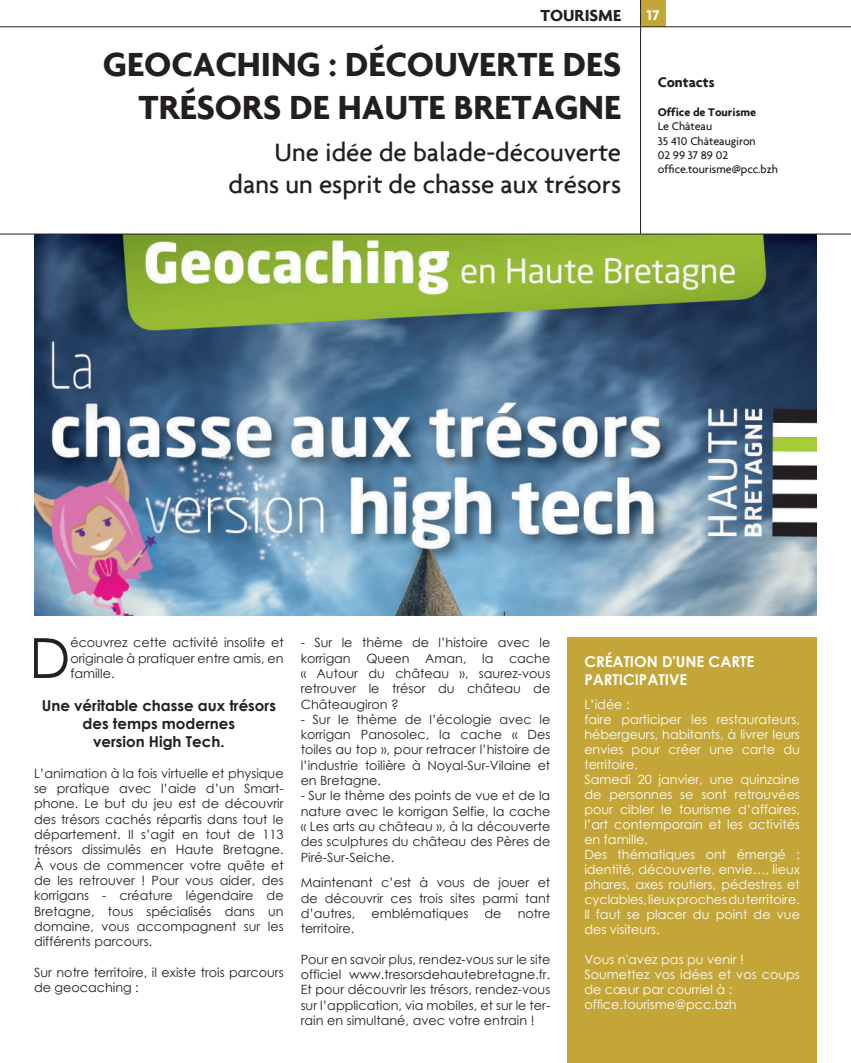
<style>
.page{position:relative;width:851px;height:1063px;background:#fff}
.page>*{position:absolute;margin:0;border:0;box-sizing:border-box;transform-origin:0 0}
.t1{font:55.35px "Century Gothic";color:#231f20}
.t2{font:700 36px/43.2px "Agenda";color:#231f20;text-align:right}
.t3{font:500 27px/32.4px "Agenda";color:#231f20;text-align:right}
.t4{font:700 17.25px "Agenda";color:#231f20}
.t5{font:700 15px/18px "Century Gothic";color:#231f20;text-align:center}
.t6{font:700 15px/18px "Century Gothic";color:#fff}
.t7{font:700 15px "Agenda";color:#231f20}
.t8{font:700 15px "Agenda";color:#fff}
.t9{font:12.75px/15.3px "Century Gothic";color:#231f20;text-align:justify}
.t10{font:12.75px/15px "Century Gothic";color:#fff}
.t11{font:500 12px/14.4px "Agenda";color:#231f20}
.t12{font:700 12px "Agenda";color:#231f20}
</style>
<div class="page">
<div style="left:640px;top:0;width:25px;height:27px;background:#c4a537"></div>
<hr style="left:0;top:27px;width:850px;height:1px;background:#231f20">
<hr style="left:640px;top:0;width:1px;height:234px;background:#231f20">
<img style="left:34px;top:235px;width:782px;height:381px">
<div style="left:567px;top:638px;width:249px;height:425px;background:#c4a537"></div>
<hr style="left:0;top:234px;width:850px;height:1px;background:#231f20">
<h3 class="t4" style="left:540px;top:4px;width:82px">TOURISME</h3>
<p class="t8" style="left:646px;top:6px;width:14px">17</p>
<h2 class="t2" style="left:103px;top:42px;width:520px">GEOCACHING : DÉCOUVERTE DES<br>TRÉSORS DE HAUTE BRETAGNE</h2>
<h3 class="t3" style="left:228px;top:135px;width:394px">Une idée de balade-découverte dans un esprit de chasse aux trésors</h3>
<p class="t7" style="left:657px;top:73px;width:58px">Contacts</p>
<p class="t12" style="left:657px;top:105px;width:100px">Office de Tourisme</p>
<p class="t11" style="left:657px;top:119px;width:122px">Le Château<br>35 410 Châteaugiron<br>02 99 37 89 02 office.tourisme@pcc.bzh</p>
<h1 class="t1" style="left:29px;top:619px;width:43px">D</h1>
<p class="t9" style="left:70px;top:635px;width:215px">écouvrez cette activité insolite et originale à pratiquer entre amis, en famille.</p>
<p class="t5" style="left:42px;top:696px;width:235px">Une véritable chasse aux trésors des temps modernes<br>version High Tech.</p>
<p class="t9" style="left:34px;top:765px;width:251px">L’animation à la fois virtuelle et physique se pratique avec l’aide d’un Smart&shy;phone. Le but du jeu est de découvrir des trésors cachés répartis dans tout le département. Il s’agit en tout de 113 trésors dissimulés en Haute Bretagne.<br>À vous de commencer votre quête et de les retrouver ! Pour vous aider, des korrigans - créature légendaire de Bretagne, tous spécialisés dans un domaine, vous accompagnent sur les différents parcours.</p>
<p class="t9" style="left:34px;top:964px;width:251px">Sur notre territoire, il existe trois parcours de geocaching :</p>
<p class="t9" style="left:300px;top:635px;width:251px">- Sur le thème de l’histoire avec le korrigan Queen Aman, la cache « Autour du château », saurez-vous retrouver le trésor du château de Châteaugiron ?</p>
<p class="t9" style="left:300px;top:711px;width:251px">- Sur le thème de l’écologie avec le korrigan Panosolec, la cache « Des toiles au top », pour retracer l’histoire de l’industrie toilière à Noyal-Sur-Vilaine et en Bretagne.</p>
<p class="t9" style="left:300px;top:788px;width:251px">- Sur le thème des points de vue et de la nature avec le korrigan Selfie, la cache « Les arts au château », à la découverte des sculptures du château des Pères de Piré-Sur-Seiche.</p>
<p class="t9" style="left:300px;top:875px;width:251px">Maintenant c’est à vous de jouer et de découvrir ces trois sites parmi tant d’autres,</p>
<p class="t9" style="left:371px;top:906px;width:99px">emblématiques</p>
<p class="t9" style="left:484px;top:906px;width:19px">de</p>
<p class="t9" style="left:517px;top:906px;width:34px">notre</p>
<p class="t9" style="left:300px;top:921px;width:55px">territoire.</p>
<p class="t9" style="left:300px;top:951px;width:251px">Pour en savoir plus, rendez-vous sur le site officiel www.tresorsdehautebretagne.fr.<br>Et pour découvrir les trésors, rendez-vous sur l’application, via mobiles, et sur le ter&shy;rain en simultané, avec votre entrain !</p>
<p class="t6" style="left:584px;top:652px;width:171px">CRÉATION D'UNE CARTE<br>PARTICIPATIVE</p>
<p class="t10" style="left:584px;top:697px;width:217px">L’idée :<br>faire participer les restaurateurs, hébergeurs, habitants, à livrer leurs envies pour créer une carte du territoire.<br>Samedi 20 janvier, une quinzaine de personnes se sont retrouvées pour cibler le tourisme d’affaires, l’art contemporain et les activités en famille.<br>Des thématiques ont émergé : identité, découverte, envie…, lieux phares, axes routiers, pédestres et cyclables, lieux proches du territoire.<br>Il faut se placer du point de vue des visiteurs.</p>
<p class="t10" style="left:584px;top:952px;width:217px">Vous n'avez pas pu venir !<br>Soumettez vos idées et vos coups de cœur par courriel à : office.tourisme@pcc.bzh</p>
</div>
